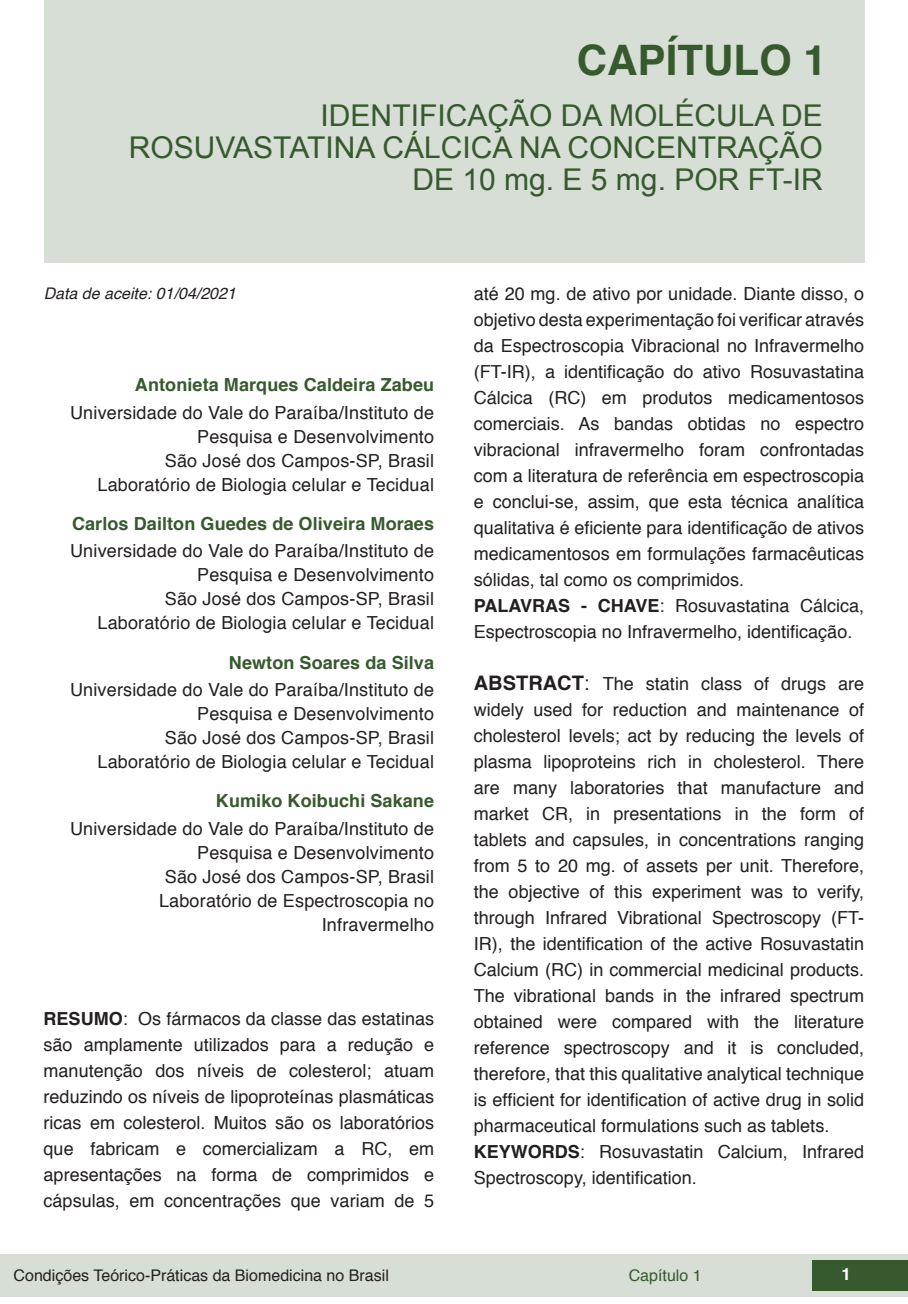
<style>
.page{position:relative;width:908px;height:1304px;background:#fff}
.page>*{position:absolute;margin:0;border:0;box-sizing:border-box;transform-origin:0 0}
.t1{font:700 42px "Helvetica";color:#36592e}
.t2{font:30px/32px "Arial";color:#36592e;text-align:right}
.t3{font:18px/26px "Helvetica";color:#231f20;text-align:right}
.t4{font:700 18px "Helvetica";letter-spacing:.005em;color:#36592e}
.t5{font:700 16.8px "Helvetica";color:#fff}
.t6{font:16px "Helvetica";color:#231f20}
.t7{font:italic 16px "Helvetica";color:#231f20}
.t8{font:16px "Helvetica";color:#36592e}
.s1{font-family:"Helvetica"}
.s2{font-weight:700}
.s3{font-weight:700;font-size:20px}
.s4{font-size:20px}
</style>
<div class="page">
<div style="left:0;top:1254px;width:906px;height:43px;background:#d7ded5"></div>
<div style="left:812px;top:1261px;width:95px;height:30px;background:#36592e"></div>
<div style="left:44px;top:0;width:819px;height:263px;background:#d7ded5"></div>
<h1 class="t1" style="left:576px;top:26px;width:251px">CAPÍTULO 1</h1>
<h2 class="t2" style="left:129px;top:100px;width:695px">IDENTIFICAÇÃO DA MOL<span class="s1">É</span>CULA DE<br>ROSUVASTATINA CÁLCICA NA CONCENTRAÇÃO<br>DE 10 mg. E 5 mg. POR FT-IR</h2>
<p class="t7" style="left:44px;top:280px;width:194px">Data de aceite: 01/04/2021</p>
<p class="t4" style="left:135px;top:371px;width:300px">Antonieta Marques Caldeira Zabeu</p>
<p class="t3" style="left:70px;top:401px;width:365px;line-height:24px">Universidade do Vale do Paraíba/Instituto de Pesquisa e Desenvolvimento<br>São José dos Campos-SP, Brasil Laboratório de Biologia celular e Tecidual</p>
<p class="t4" style="left:72px;top:509px;width:363px">Carlos Dailton Guedes de Oliveira Moraes</p>
<p class="t3" style="left:70px;top:540px;width:365px;line-height:24px">Universidade do Vale do Paraíba/Instituto de Pesquisa e Desenvolvimento<br>São José dos Campos-SP, Brasil Laboratório de Biologia celular e Tecidual</p>
<p class="t4" style="left:229px;top:648px;width:206px">Newton Soares da Silva</p>
<p class="t3" style="left:70px;top:678px;width:365px;line-height:24px">Universidade do Vale do Paraíba/Instituto de Pesquisa e Desenvolvimento<br>São José dos Campos-SP, Brasil Laboratório de Biologia celular e Tecidual</p>
<p class="t4" style="left:216px;top:787px;width:219px">Kumiko Koibuchi Sakane</p>
<p class="t3" style="left:70px;top:817px;width:365px;line-height:24px">Universidade do Vale do Paraíba/Instituto de<br>Pesquisa e Desenvolvimento<br>São José dos Campos-SP, Brasil<br>Laboratório de Espectroscopia no<br>Infravermelho</p>
<p class="t3" style="left:44px;top:1006px;width:392px;text-align:justify"><span class="s2">RESUMO</span>: Os fármacos da classe das estatinas são amplamente utilizados para a redução e manutenção dos níveis de colesterol; atuam reduzindo os níveis de lipoproteínas plasmáticas ricas em colesterol. Muitos são os laboratórios que fabricam e comercializam a RC, em apresentações na forma de comprimidos e cápsulas, em concentrações que variam de 5</p>
<p class="t3" style="left:473px;top:281px;width:392px;text-align:left">até 20 mg. de ativo por unidade. Diante disso, o objetivo desta experimentação foi verificar através da Espectroscopia Vibracional no Infravermelho (FT-IR), a identificação do ativo Rosuvastatina Cálcica (RC) em produtos medicamentosos comerciais. As bandas obtidas no espectro vibracional infravermelho foram confrontadas com a literatura de referência em espectroscopia e conclui-se, assim, que esta técnica analítica qualitativa é eficiente para identificação de ativos medicamentosos em formulações farmacêuticas sólidas, tal como os comprimidos.<br><span class="s2">PALAVRAS - CHAVE</span>: Rosuvastatina Cálcica, Espectroscopia no Infravermelho, identificação.</p>
<p class="t3" style="left:473px;top:671px;width:392px;text-align:left"><span class="s3">ABSTRACT</span><span class="s4">:</span> The statin class of drugs are widely used for reduction and maintenance of cholesterol levels; act by reducing the levels of plasma lipoproteins rich in cholesterol. There are many laboratories that manufacture and market CR, in presentations in the form of tablets and capsules, in concentrations ranging from 5 to 20 mg. of assets per unit. Therefore, the objective of this experiment was to verify, through Infrared Vibrational Spectroscopy (FT-IR), the identification of the active Rosuvastatin Calcium (RC) in commercial medicinal products.<br>The vibrational bands in the infrared spectrum obtained were compared with the literature reference spectroscopy and it is concluded, therefore, that this qualitative analytical technique is efficient for identification of active drug in solid pharmaceutical formulations such as tablets.<br><span class="s2">KEYWORDS</span>: Rosuvastatin Calcium, Infrared Spectroscopy, identification.</p>
<p class="t6" style="left:14px;top:1263px;width:376px">Condições Teórico-Práticas da Biomedicina no Brasil</p>
<p class="t8" style="left:628px;top:1263px;width:74px">Capítulo 1</p>
<p class="t5" style="left:841px;top:1261px;width:11px">1</p>
</div>
